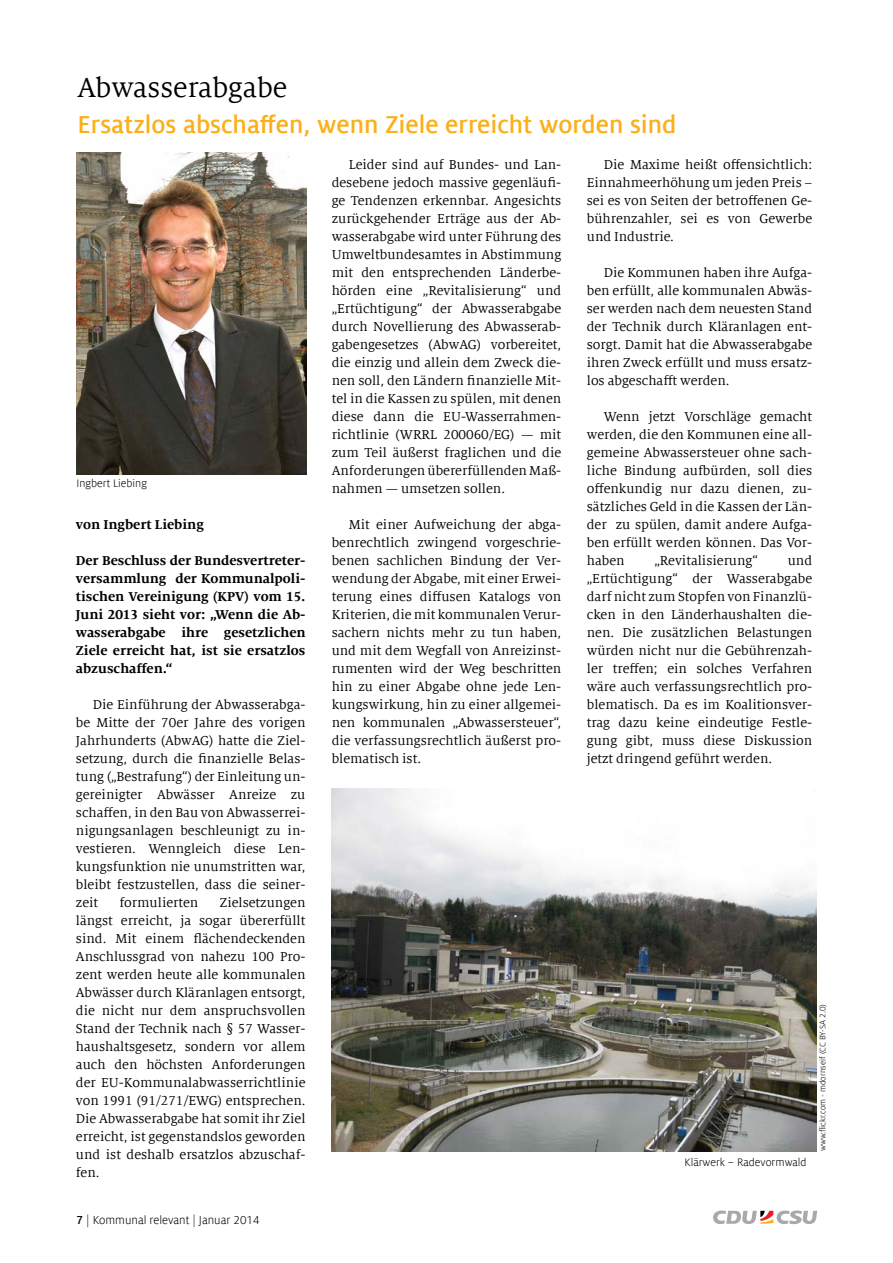
<style>
.page{position:relative;width:893px;height:1263px;background:#fff}
.page>*{position:absolute;margin:0;border:0;box-sizing:border-box;transform-origin:0 0}
.t1{font:30px "Milo Serif Offc";color:#000}
.t2{font:700 27px "Milo Sans Offc";color:#fcaf17}
.t3{font:14.25px/18px "Milo Serif Offc";color:#000;text-align:justify}
.t4{font:700 14.25px/18px "Milo Serif Offc";color:#000;text-align:justify}
.t5{font:12.75px "Milo Sans Offc";color:#000}
.t6{font:12px "Milo Sans Offc";color:#000}
.t7{font:9px "Milo Sans Offc";color:#000}
.s1{font-weight:700}
</style>
<div class="page">
<svg style="left:713px;top:1210px;width:104px;height:14px"></svg>
<img style="left:77px;top:152px;width:229px;height:322px">
<img style="left:332px;top:788px;width:484px;height:364px">
<h1 class="t1" style="left:77px;top:72px;width:211px">Abwasserabgabe</h1>
<h2 class="t2" style="left:77px;top:110px;width:600px">Ersatzlos abschaffen, wenn Ziele erreicht worden sind</h2>
<p class="t6" style="left:77px;top:477px;width:72px">Ingbert Liebing</p>
<p class="t4" style="left:76px;top:516px;width:129px">von Ingbert Liebing</p>
<p class="t4" style="left:76px;top:552px;width:231px">Der Beschluss der Bundesvertreter&shy;versammlung der Kommunalpoli&shy;tischen Vereinigung (KPV) vom 15.<br>Juni 2013 sieht vor: „Wenn die Ab&shy;wasserabgabe ihre gesetzlichen Ziele erreicht hat, ist sie ersatzlos abzuschaffen.“</p>
<p class="t3" style="left:76px;top:696px;width:231px;text-indent:17px">Die Einführung der Abwasserabga&shy;be Mitte der 70er Jahre des vorigen Jahrhunderts (AbwAG) hatte die Ziel&shy;setzung, durch die finanzielle Belas&shy;tung („Bestrafung“) der Einleitung un&shy;gereinigter Abwässer Anreize zu schaffen, in den Bau von Abwasserrei&shy;nigungsanlagen beschleunigt zu in&shy;vestieren. Wenngleich diese Len&shy;kungsfunktion nie unumstritten war, bleibt festzustellen, dass die seiner&shy;zeit</p>
<p class="t3" style="left:76px;top:894px;width:231px;text-indent:144px">Zielsetzungen längst erreicht, ja sogar übererfüllt sind. Mit einem flächendeckenden Anschlussgrad von nahezu 100 Pro&shy;zent werden heute alle kommunalen Abwässer durch Kläranlagen entsorgt, die nicht nur dem anspruchsvollen Stand der Technik nach § 57 Wasser&shy;haushaltsgesetz, sondern vor allem auch den höchsten Anforderungen der EU-Kommunalabwasserrichtlinie von 1991 (91/271/EWG) entsprechen.<br>Die Abwasserabgabe hat somit ihr Ziel erreicht, ist gegenstandslos geworden und ist deshalb ersatzlos abzuschaf&shy;fen.</p>
<p class="t5" style="left:77px;top:1213px;width:185px"><span class="s1">7</span> | Kommunal relevant | Januar 2014</p>
<p class="t3" style="left:120px;top:894px;width:80px">formulierten</p>
<p class="t3" style="left:332px;top:156px;width:231px;text-indent:17px">Leider sind auf Bundes- und Lan&shy;desebene jedoch massive gegenläufi&shy;ge Tendenzen erkennbar. Angesichts zurückgehender Erträge aus der Ab&shy;wasserabgabe wird unter Führung des Umweltbundesamtes in Abstimmung mit den entsprechenden Länderbe&shy;hörden eine „Revitalisierung“ und „Ertüchtigung“ der Abwasserabgabe durch Novellierung des Abwasserab&shy;gabengesetzes (AbwAG) vorbereitet, die einzig und allein dem Zweck die&shy;nen soll, den Ländern finanzielle Mit&shy;tel in die Kassen zu spülen, mit denen diese dann die EU-Wasserrahmen&shy;richtlinie (WRRL 200060/EG) — mit zum Teil äußerst fraglichen und die Anforderungen übererfüllenden Maß&shy;nahmen — umsetzen sollen.</p>
<p class="t3" style="left:332px;top:516px;width:231px;text-indent:17px">Mit einer Aufweichung der abga&shy;benrechtlich zwingend vorgeschrie&shy;benen sachlichen Bindung der Ver&shy;wendung der Abgabe, mit einer Erwei&shy;terung eines diffusen Katalogs von Kriterien, die mit kommunalen Verur&shy;sachern nichts mehr zu tun haben, und mit dem Wegfall von Anreizinst&shy;rumenten wird der Weg beschritten hin zu einer Abgabe ohne jede Len&shy;kungswirkung, hin zu einer allgemei&shy;nen kommunalen „Abwassersteuer“, die verfassungsrechtlich äußerst pro&shy;blematisch ist.</p>
<p class="t3" style="left:587px;top:156px;width:227px;text-indent:17px">Die Maxime heißt offensichtlich:<br>Einnahmeerhöhung um jeden Preis – sei es von Seiten der betroffenen Ge&shy;bührenzahler, sei es von Gewerbe und Industrie.</p>
<p class="t3" style="left:587px;top:264px;width:227px;text-indent:17px">Die Kommunen haben ihre Aufga&shy;ben erfüllt, alle kommunalen Abwäs&shy;ser werden nach dem neuesten Stand der Technik durch Kläranlagen ent&shy;sorgt. Damit hat die Abwasserabgabe ihren Zweck erfüllt und muss ersatz&shy;los abgeschafft werden.</p>
<p class="t3" style="left:587px;top:408px;width:227px;text-indent:17px">Wenn jetzt Vorschläge gemacht werden, die den Kommunen eine all&shy;gemeine Abwassersteuer ohne sach&shy;liche Bindung aufbürden, soll dies offenkundig nur dazu dienen, zu&shy;sätzliches Geld in die Kassen der Län&shy;der zu spülen, damit andere Aufga&shy;ben erfüllt werden können. Das Vor&shy;haben</p>
<p class="t3" style="left:587px;top:552px;width:227px;text-indent:201px">und „Ertüchtigung“ der Wasserabgabe darf nicht zum Stopfen von Finanzlü&shy;cken in den Länderhaushalten die&shy;nen. Die zusätzlichen Belastungen würden nicht nur die Gebührenzah&shy;ler treffen; ein solches Verfahren wäre auch verfassungsrechtlich pro&shy;blematisch. Da es im Koalitionsver&shy;trag dazu keine eindeutige Festle&shy;gung gibt, muss diese Diskussion jetzt dringend geführt werden.</p>
<p class="t3" style="left:654px;top:552px;width:105px">„Revitalisierung“</p>
<p class="t6" style="left:684px;top:1156px;width:124px">Klärwerk – Radevormwald</p>
<p class="t7" style="left:818px;top:1151px;width:148px;rotate:-90deg">www.flickr.com - mdornseif (CC BY-SA 2.0)</p>
</div>
